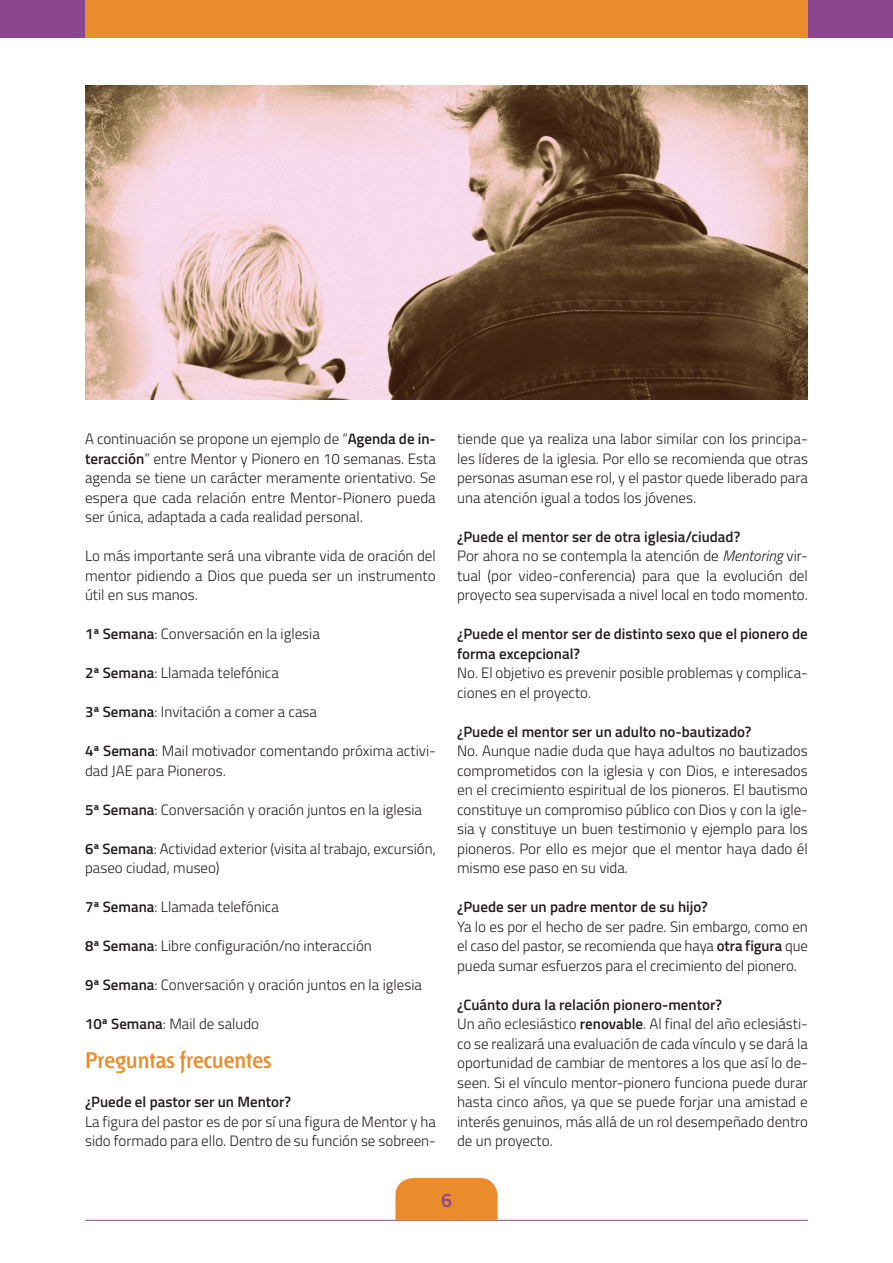
<style>
.page{position:relative;width:893px;height:1263px;background:#fff}
.page>*{position:absolute;margin:0;border:0;box-sizing:border-box;transform-origin:0 0}
.Subtítulo_texto{font:600 22.5px "Fontana ND Cc Os F";color:#ea8c2b}
.t1{font:600 19.5px "Titillium";color:#8a478d}
.Texto{font:300 15px/19.5px "Titillium";color:#231f20;text-align:justify}
.Texto_preguntas{font:600 15px/19.5px "Titillium";color:#231f20}
.s1{font-weight:600}
.s2{font-style:italic}
</style>
<div class="page">
<hr style="left:85px;top:1220px;width:723px;height:1px;background:#8a478d">
<div style="left:395px;top:1178px;width:102px;height:42px;background:#ea8c2b"></div>
<div style="left:1px;top:0;width:85px;height:38px;background:#8a478d"></div>
<div style="left:808px;top:0;width:85px;height:38px;background:#8a478d"></div>
<div style="left:86px;top:0;width:722px;height:38px;background:#ea8c2b"></div>
<img style="left:85px;top:85px;width:723px;height:315px">
<p class="Texto" style="left:85px;top:428px;width:352px">A continuación se propone un ejemplo de “<span class="s1">Agenda de in&shy;teracción</span>” entre Mentor y Pionero en 10 semanas. Esta agenda se tiene un carácter meramente orientativo. Se espera que cada relación entre Mentor-Pionero pueda ser única, adaptada a cada realidad personal.</p>
<p class="Texto" style="left:85px;top:545px;width:352px">Lo más importante será una vibrante vida de oración del mentor pidiendo a Dios que pueda ser un instrumento útil en sus manos.</p>
<p class="Texto" style="left:85px;top:623px;width:236px"><span class="s1">1ª Semana</span>: Conversación en la iglesia</p>
<p class="Texto" style="left:85px;top:662px;width:195px"><span class="s1">2ª Semana</span>: Llamada telefónica</p>
<p class="Texto" style="left:85px;top:701px;width:233px"><span class="s1">3ª Semana</span>: Invitación a comer a casa</p>
<p class="Texto" style="left:85px;top:740px;width:352px"><span class="s1">4ª Semana</span>: Mail motivador comentando próxima activi&shy;dad JAE para Pioneros.</p>
<p class="Texto" style="left:85px;top:799px;width:338px"><span class="s1">5ª Semana</span>: Conversación y oración juntos en la iglesia</p>
<p class="Texto" style="left:85px;top:838px;width:352px"><span class="s1">6ª Semana</span>: Actividad exterior (visita al trabajo, excursión, paseo ciudad, museo)</p>
<p class="Texto" style="left:85px;top:896px;width:195px"><span class="s1">7ª Semana</span>: Llamada telefónica</p>
<p class="Texto" style="left:85px;top:935px;width:288px"><span class="s1">8ª Semana</span>: Libre configuración/no interacción</p>
<p class="Texto" style="left:85px;top:974px;width:338px"><span class="s1">9ª Semana</span>: Conversación y oración juntos en la iglesia</p>
<p class="Texto" style="left:85px;top:1013px;width:176px"><span class="s1">10ª Semana</span>: Mail de saludo</p>
<p class="Subtítulo_texto" style="left:85px;top:1050px;width:188px">Preguntas frecuentes</p>
<p class="Texto_preguntas" style="left:85px;top:1091px;width:208px">¿Puede el pastor ser un Mentor?</p>
<p class="Texto" style="left:85px;top:1111px;width:352px">La figura del pastor es de por sí una figura de Mentor y ha sido formado para ello. Dentro de su función se sobreen-</p>
<p class="Texto" style="left:457px;top:428px;width:352px">tiende que ya realiza una labor similar con los principa&shy;les líderes de la iglesia. Por ello se recomienda que otras personas asuman ese rol, y el pastor quede liberado para una atención igual a todos los jóvenes.</p>
<p class="Texto_preguntas" style="left:457px;top:526px;width:285px">¿Puede el mentor ser de otra iglesia/ciudad?</p>
<p class="Texto" style="left:457px;top:545px;width:352px">Por ahora no se contempla la atención de <span class="s2">Mentoring</span> vir&shy;tual (por video-conferencia) para que la evolución del proyecto sea supervisada a nivel local en todo momento.</p>
<p class="Texto_preguntas" style="left:457px;top:623px;width:352px">¿Puede el mentor ser de distinto sexo que el pionero de forma excepcional?</p>
<p class="Texto" style="left:457px;top:662px;width:352px">No. El objetivo es prevenir posible problemas y complica&shy;ciones en el proyecto.</p>
<p class="Texto_preguntas" style="left:457px;top:721px;width:296px">¿Puede el mentor ser un adulto no-bautizado?</p>
<p class="Texto" style="left:457px;top:740px;width:352px">No. Aunque nadie duda que haya adultos no bautizados comprometidos con la iglesia y con Dios, e interesados en el crecimiento espiritual de los pioneros. El bautismo constituye un compromiso público con Dios y con la igle&shy;sia y constituye un buen testimonio y ejemplo para los pioneros. Por ello es mejor que el mentor haya dado él mismo ese paso en su vida.</p>
<p class="Texto_preguntas" style="left:457px;top:896px;width:252px">¿Puede ser un padre mentor de su hijo?</p>
<p class="Texto" style="left:457px;top:916px;width:352px">Ya lo es por el hecho de ser padre. Sin embargo, como en el caso del pastor, se recomienda que haya <span class="s1">otra figura</span> que pueda sumar esfuerzos para el crecimiento del pionero.</p>
<p class="Texto_preguntas" style="left:457px;top:994px;width:266px">¿Cuánto dura la relación pionero-mentor?</p>
<p class="Texto" style="left:457px;top:1013px;width:352px">Un año eclesiástico <span class="s1">renovable</span>. Al final del año eclesiásti&shy;co se realizará una evaluación de cada vínculo y se dará la oportunidad de cambiar de mentores a los que así lo de&shy;seen. Si el vínculo mentor-pionero funciona puede durar hasta cinco años, ya que se puede forjar una amistad e interés genuinos, más allá de un rol desempeñado dentro de un proyecto.</p>
<h2 class="t1" style="left:441px;top:1185px;width:12px">6</h2>
</div>
